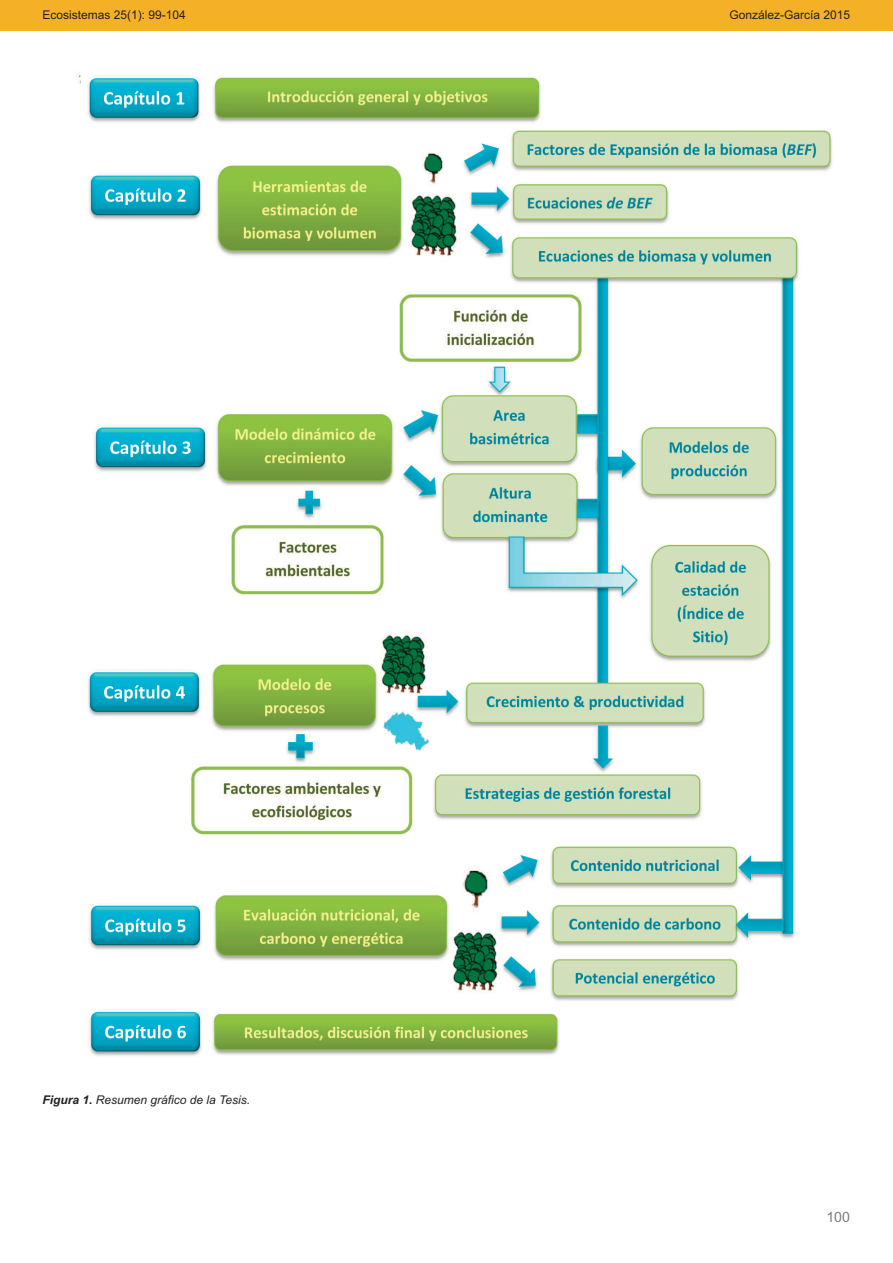
<style>
.page{position:relative;width:893px;height:1263px;background:#fff}
.page>*{position:absolute;margin:0;border:0;box-sizing:border-box;transform-origin:0 0}
.t1{font:14.25px "Arial";color:#7f7e7c}
.t2{font:12px "Arial";color:#231f20}
.t3{font:italic 12px "Arial";color:#231f20}
.s1{font-weight:700}
</style>
<div class="page">
<div style="left:0;top:0;width:893px;height:30px;background:#f4b027"></div>
<img style="left:78px;top:73px;width:755px;height:983px">
<p class="t2" style="left:43px;top:7px;width:145px">Ecosistemas 25(1): 99-104</p>
<p class="t2" style="left:729px;top:7px;width:122px">González-García 2015</p>
<p class="t3" style="left:43px;top:1093px;width:209px"><span class="s1">Figura 1.</span> Resumen gráfico de la Tesis.</p>
<p class="t1" style="left:826px;top:1209px;width:25px">100</p>
</div>
